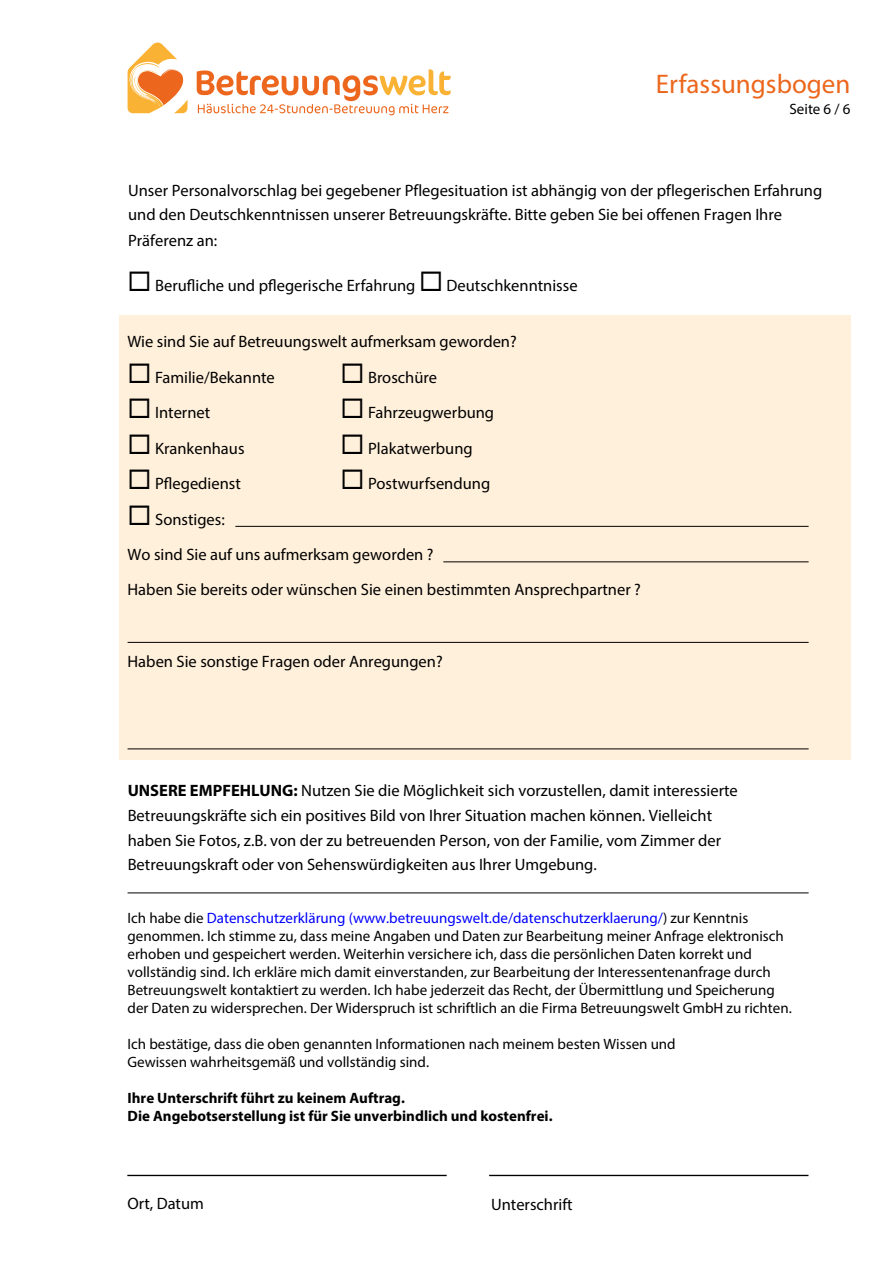
<style>
.page{position:relative;width:893px;height:1263px;background:#fff}
.page>*{position:absolute;margin:0;border:0;box-sizing:border-box;transform-origin:0 0}
.t1{font:27px "Myriad Pro";color:#ec671d}
.t2{font:16.5px/24.5px "Myriad Pro";color:#000}
.t3{font:15px/18px "Myriad Pro";color:#000}
.t4{font:700 15px/18px "Myriad Pro";color:#000}
.s1{font-weight:700}
.s2{color:#00f}
</style>
<div class="page">
<div style="left:119px;top:315px;width:731px;height:445px;background:#fff0db"></div>
<svg style="left:197px;top:69px;width:254px;height:46px"></svg>
<svg style="left:128px;top:42px;width:59px;height:71px"></svg>
<hr style="left:235px;top:526px;width:574px;height:1px;background:#000">
<hr style="left:443px;top:561px;width:366px;height:1px;background:#000">
<hr style="left:128px;top:748px;width:681px;height:1px;background:#000">
<hr style="left:127px;top:1175px;width:320px;height:1px;background:#000">
<hr style="left:128px;top:642px;width:681px;height:1px;background:#000">
<hr style="left:128px;top:892px;width:681px;height:1px;background:#000">
<hr style="left:489px;top:1175px;width:319px;height:1px;background:#000">
<h1 class="t1" style="left:656px;top:67px;width:196px">Erfassungsbogen</h1>
<p class="t3" style="left:789px;top:99px;width:62px">Seite 6 / 6</p>
<p class="t2" style="left:128px;top:178px;width:696px">Unser Personalvorschlag bei gegebener Pflegesituation ist abhängig von der pflegerischen Erfahrung und den Deutschkenntnissen unserer Betreuungskräfte. Bitte geben Sie bei offenen Fragen Ihre<br>Präferenz an:</p>
<p class="t2" style="left:128px;top:273px;width:452px">◻ Berufliche und pflegerische Erfahrung ◻ Deutschkenntnisse</p>
<p class="t2" style="left:128px;top:329px;width:391px">Wie sind Sie auf Betreuungswelt aufmerksam geworden?</p>
<p class="t2" style="left:128px;top:365px;width:149px">◻ Familie/Bekannte</p>
<p class="t2" style="left:341px;top:365px;width:98px">◻ Broschüre</p>
<p class="t2" style="left:128px;top:400px;width:84px">◻ Internet</p>
<p class="t2" style="left:341px;top:400px;width:155px">◻ Fahrzeugwerbung</p>
<p class="t2" style="left:128px;top:436px;width:118px">◻ Krankenhaus</p>
<p class="t2" style="left:341px;top:436px;width:134px">◻ Plakatwerbung</p>
<p class="t2" style="left:128px;top:471px;width:115px">◻ Pflegedienst</p>
<p class="t2" style="left:341px;top:471px;width:151px">◻ Postwurfsendung</p>
<p class="t2" style="left:128px;top:501px;width:515px;line-height:35px">◻ Sonstiges:<br>Wo sind Sie auf uns aufmerksam geworden ?<br>Haben Sie bereits oder wünschen Sie einen bestimmten Ansprechpartner ?</p>
<p class="t2" style="left:128px;top:649px;width:317px">Haben Sie sonstige Fragen oder Anregungen?</p>
<p class="t2" style="left:128px;top:778px;width:612px"><span class="s1">UNSERE EMPFEHLUNG:</span> Nutzen Sie die Möglichkeit sich vorzustellen, damit interessierte Betreuungskräfte sich ein positives Bild von Ihrer Situation machen können. Vielleicht haben Sie Fotos, z.B. von der zu betreuenden Person, von der Familie, vom Zimmer der Betreuungskraft oder von Sehenswürdigkeiten aus Ihrer Umgebung.</p>
<p class="t3" style="left:128px;top:908px;width:666px">Ich habe die <span class="s2">Datenschutzerklärung (www.betreuungswelt.de/datenschutzerklaerung/</span>) zur Kenntnis genommen. Ich stimme zu, dass meine Angaben und Daten zur Bearbeitung meiner Anfrage elektronisch erhoben und gespeichert werden. Weiterhin versichere ich, dass die persönlichen Daten korrekt und vollständig sind. Ich erkläre mich damit einverstanden, zur Bearbeitung der Interessentenanfrage durch Betreuungswelt kontaktiert zu werden. Ich habe jederzeit das Recht, der Übermittlung und Speicherung der Daten zu widersprechen. Der Widerspruch ist schriftlich an die Firma Betreuungswelt GmbH zu richten.</p>
<p class="t3" style="left:128px;top:1034px;width:550px">Ich bestätige, dass die oben genannten Informationen nach meinem besten Wissen und<br>Gewissen wahrheitsgemäß und vollständig sind.</p>
<p class="t4" style="left:128px;top:1088px;width:427px">Ihre Unterschrift führt zu keinem Auftrag.<br>Die Angebotserstellung ist für Sie unverbindlich und kostenfrei.</p>
<p class="t2" style="left:128px;top:1191px;width:78px">Ort, Datum</p>
<p class="t2" style="left:491px;top:1192px;width:83px">Unterschrift</p>
</div>
